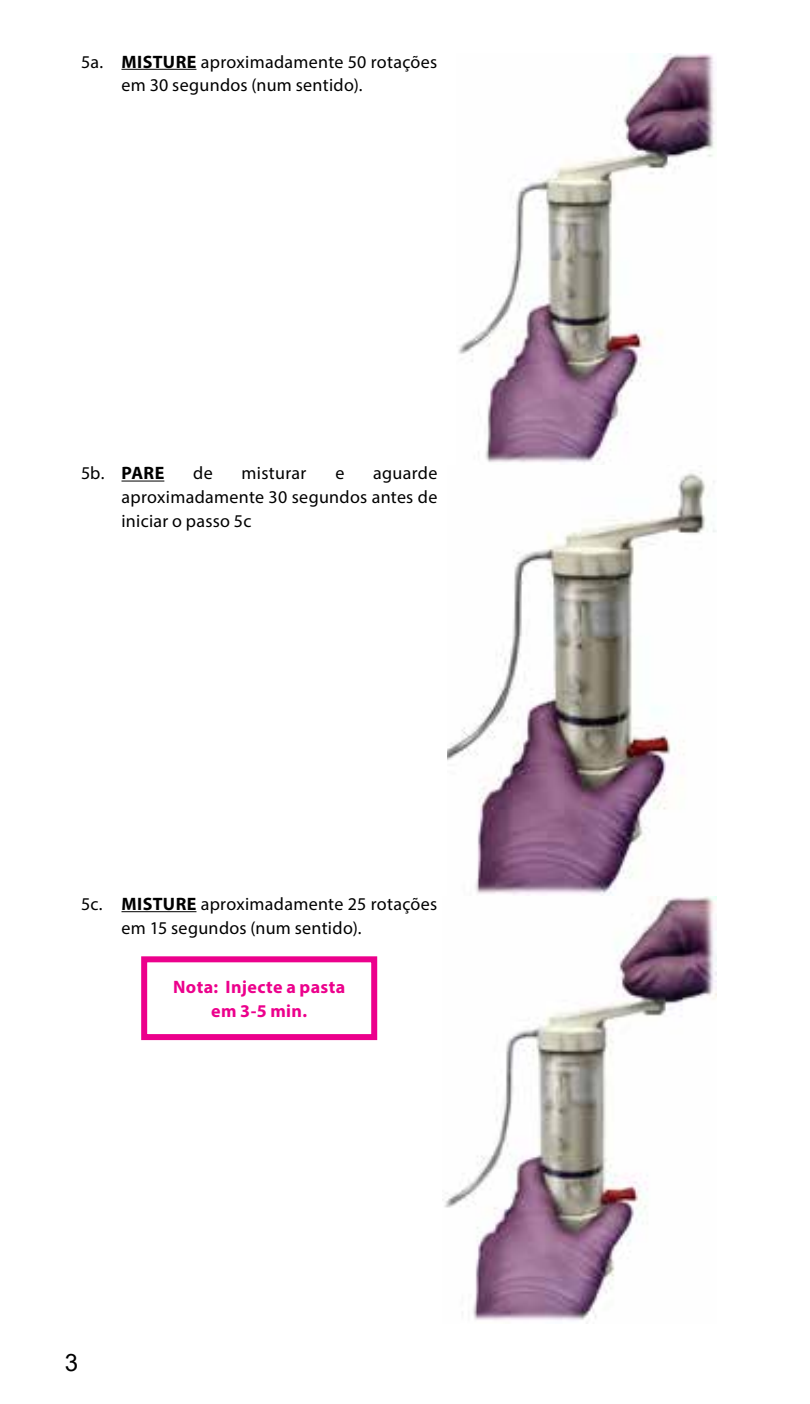
<style>
.page{position:relative;width:810px;height:1404px;background:#fff}
.page>*{position:absolute;margin:0;border:0;box-sizing:border-box;transform-origin:0 0}
.t1{font:24px "Arial";color:#000}
.t2{font:18px/24px "Myriad Pro";letter-spacing:.015em;color:#000}
.t3{font:700 18px/24px "Myriad Pro";letter-spacing:.02em;color:#ec008c;text-align:center}
.t4{font:700 18px "Myriad Pro";color:#000}
.s1{font-weight:700}
.s2{font-weight:400}
</style>
<div class="page">
<hr style="left:122px;top:69px;width:74px;height:1px;background:#000">
<img style="left:458px;top:54px;width:258px;height:409px">
<hr style="left:122px;top:481px;width:42px;height:1px;background:#000">
<img style="left:447px;top:472px;width:270px;height:424px">
<hr style="left:122px;top:911px;width:74px;height:1px;background:#000">
<div style="left:141px;top:956px;width:236px;height:84px;border:6px solid #ec008c"></div>
<img style="left:442px;top:896px;width:275px;height:428px">
<p class="t2" style="left:122px;top:49px;width:317px;text-indent:-40px">5a. <span class="s1">MISTURE</span> aproximadamente 50 rotações em 30 segundos (num sentido).</p>
<p class="t4" style="left:81px;top:461px;width:85px"><span class="s2">5b.</span> PARE</p>
<p class="t2" style="left:193px;top:461px;width:21px">de</p>
<p class="t2" style="left:242px;top:461px;width:66px">misturar</p>
<p class="t2" style="left:335px;top:461px;width:11px">e</p>
<p class="t2" style="left:122px;top:461px;width:317px;text-align:justify;text-indent:252px">aguarde aproximadamente 30 segundos antes de iniciar o passo 5c</p>
<p class="t2" style="left:122px;top:892px;width:317px;text-indent:-40px">5c. <span class="s1">MISTURE</span> aproximadamente 25 rotações em 15 segundos (num sentido).</p>
<p class="t3" style="left:173px;top:974px;width:174px">Nota: Injecte a pasta em 3-5 min.</p>
<h1 class="t1" style="left:65px;top:1346px;width:15px">3</h1>
</div>
